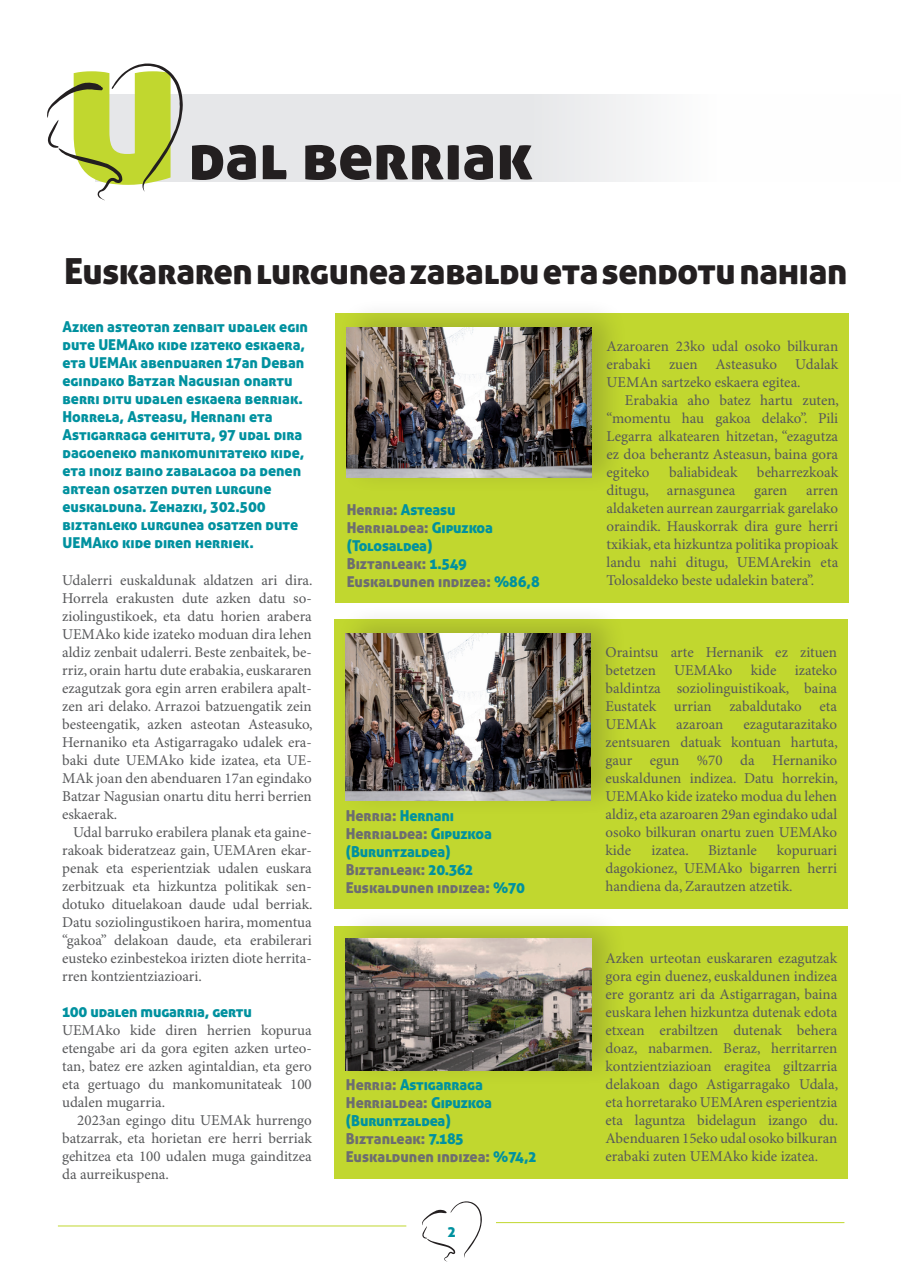
<style>
.page{position:relative;width:910px;height:1280px;background:#fff}
.page>*{position:absolute;margin:0;border:0;box-sizing:border-box;transform-origin:0 0}
.t1{font:211.5px "Aller Display";color:#c1d72f}
.t2{font:64.8px "Aller Display";color:#231f20}
.t3{font:36px "Aller Display";letter-spacing:-.01em;color:#231f20}
.t4{font:15px/18px "Minion Pro";color:#57585a;text-align:justify}
.t5{font:15px/18px "Aller Display";color:#00919f}
.t6{font:15px/18px "Aller Display";color:#6c6d70}
.s1{color:#00919f}
</style>
<div class="page">
<svg style="left:422px;top:1201px;width:60px;height:61px"></svg>
<hr style="left:58px;top:1225px;width:348px;height:1px;background:#c1d72f">
<hr style="left:496px;top:1222px;width:348px;height:1px;background:#c1d72f">
<svg style="left:183px;top:94px;width:462px;height:87px;background:#e7e8ea"></svg>
<svg style="left:47px;top:63px;width:136px;height:137px"></svg>
<div style="left:335px;top:314px;width:513px;height:289px;background:#c1d72f"></div>
<div style="left:336px;top:297px;width:291px;height:196px;background:#231f20;opacity:.2"></div>
<img style="left:347px;top:327px;width:245px;height:151px">
<div style="left:334px;top:619px;width:513px;height:289px;background:#c1d72f"></div>
<div style="left:335px;top:603px;width:291px;height:213px;background:#231f20;opacity:.2"></div>
<img style="left:346px;top:634px;width:245px;height:166px">
<div style="left:335px;top:926px;width:513px;height:253px;background:#c1d72f"></div>
<div style="left:335px;top:908px;width:291px;height:178px;background:#231f20;opacity:.2"></div>
<img style="left:346px;top:939px;width:245px;height:132px">
<h1 class="t1" style="left:63px;top:-28px;width:121px">u</h1>
<h2 class="t2" style="left:188px;top:115px;width:346px">dal berriak</h2>
<h3 class="t3" style="left:64px;top:248px;width:785px">Euskararen lurgunea zabaldu eta sendotu nahian</h3>
<p class="t5" style="left:63px;top:317px;width:247px">Azken asteotan zenbait udalek egin dute UEMAko kide izateko eskaera, eta UEMAk abenduaren 17an Deban egindako Batzar Nagusian onartu berri ditu udalen eskaera berriak.<br>Horrela, Asteasu, Hernani eta<br>Astigarraga gehituta, 97 udal dira dagoeneko mankomunitateko kide, eta inoiz baino zabalagoa da denen artean osatzen duten lurgune euskalduna. Zehazki, 302.500 biztanleko lurgunea osatzen dute<br>UEMAko kide diren herriek.</p>
<p class="t4" style="left:62px;top:571px;width:252px">Udalerri euskaldunak aldatzen ari dira.<br>Horrela erakusten dute azken datu so&shy;ziolingustikoek, eta datu horien arabera UEMAko kide izateko moduan dira lehen aldiz zenbait udalerri. Beste zenbaitek, be&shy;rriz, orain hartu dute erabakia, euskararen ezagutzak gora egin arren erabilera apalt&shy;zen ari delako. Arrazoi batzuengatik zein besteengatik, azken asteotan Asteasuko, Hernaniko eta Astigarragako udalek era&shy;baki dute UEMAko kide izatea, eta UE-MAk joan den abenduaren 17an egindako Batzar Nagusian onartu ditu herri berrien eskaerak.</p>
<p class="t4" style="left:62px;top:823px;width:252px;text-indent:11px">Udal barruko erabilera planak eta gaine&shy;rakoak bideratzeaz gain, UEMAren ekar&shy;penak eta esperientziak udalen euskara zerbitzuak eta hizkuntza politikak sen&shy;dotuko dituelakoan daude udal berriak.<br>Datu soziolingustikoen harira, momentua “gakoa” delakoan daude, eta erabilerari eusteko ezinbestekoa irizten diote herrita&shy;rren kontzientziazioari.</p>
<p class="t5" style="left:62px;top:1002px;width:191px">100 udalen mugarria, gertu</p>
<p class="t4" style="left:62px;top:1021px;width:251px">UEMAko kide diren herrien kopurua etengabe ari da gora egiten azken urteo&shy;tan, batez ere azken agintaldian, eta gero eta gertuago du mankomunitateak 100 udalen mugarria.</p>
<p class="t4" style="left:62px;top:1111px;width:251px;text-indent:15px">2023an egingo ditu UEMAk hurrengo batzarrak, eta horietan ere herri berriak gehitzea eta 100 udalen muga gainditzea da aurreikuspena.</p>
<p class="t6" style="left:347px;top:500px;width:194px">Herria: <span class="s1">Asteasu<br></span>Herrialdea: <span class="s1">Gipuzkoa (Tolosaldea)<br></span>Biztanleak: <span class="s1">1.549<br></span>Euskaldunen indizea: <span class="s1">%86,8</span></p>
<p class="t6" style="left:346px;top:806px;width:181px">Herria: <span class="s1">Hernani<br></span>Herrialdea: <span class="s1">Gipuzkoa (Buruntzaldea)<br></span>Biztanleak: <span class="s1">20.362<br></span>Euskaldunen indizea: <span class="s1">%70</span></p>
<p class="t6" style="left:346px;top:1075px;width:192px">Herria: <span class="s1">Astigarraga<br></span>Herrialdea: <span class="s1">Gipuzkoa (Buruntzaldea)<br></span>Biztanleak: <span class="s1">7.185<br></span>Euskaldunen indizea: <span class="s1">%74,2</span></p>
<p class="t5" style="left:448px;top:1222px;width:9px">2</p>
<p class="t4" style="left:606px;top:337px;width:233px">Azaroaren 23ko udal osoko bilkuran erabaki zuen Asteasuko Udalak UEMAn sartzeko eskaera egitea.</p>
<p class="t4" style="left:606px;top:391px;width:234px;text-indent:18px">Erabakia aho batez hartu zuten, “momentu hau gakoa delako”. Pili Legarra alkatearen hitzetan, “ezagutza ez doa beherantz Asteasun, baina gora egiteko</p>
<p class="t4" style="left:606px;top:463px;width:233px;text-indent:150px">beharrezkoak ditugu, arnasgunea garen arren aldaketen aurrean zaurgarriak garelako oraindik. Hauskorrak dira gure herri txikiak, eta hizkuntza politika propioak landu nahi ditugu, UEMArekin eta Tolosaldeko beste udalekin batera”.</p>
<p class="t4" style="left:669px;top:463px;width:70px">baliabideak</p>
<p class="t4" style="left:605px;top:643px;width:233px">Oraintsu arte Hernanik ez zituen betetzen UEMAko kide izateko baldintza soziolinguistikoak, baina Eustatek urrian zabaldutako eta UEMAk</p>
<p class="t4" style="left:605px;top:715px;width:234px;text-indent:138px">ezagutarazitako zentsuaren datuak kontuan hartuta, gaur egun %70 da Hernaniko euskaldunen indizea. Datu horrekin, UEMAko kide izateko modua du lehen aldiz, eta azaroaren 29an egindako udal osoko bilkuran onartu zuen UEMAko kide</p>
<p class="t4" style="left:676px;top:715px;width:49px">azaroan</p>
<p class="t4" style="left:605px;top:841px;width:233px;text-indent:171px">kopuruari dagokionez, UEMAko bigarren herri handiena da, Zarautzen atzetik.</p>
<p class="t4" style="left:651px;top:841px;width:39px">izatea.</p>
<p class="t4" style="left:708px;top:841px;width:50px">Biztanle</p>
<p class="t4" style="left:606px;top:949px;width:234px">Azken urteotan euskararen ezagutzak gora egin duenez, euskaldunen indizea ere gorantz ari da Astigarragan, baina euskara lehen hizkuntza dutenak edota etxean erabiltzen dutenak behera doaz, nabarmen. Beraz, herritarren kontzientziazioan eragitea giltzarria delakoan dago Astigarragako Udala, eta horretarako UEMAren esperientzia eta laguntza bidelagun izango du.<br>Abenduaren 15eko udal osoko bilkuran erabaki zuten UEMAko kide izatea.</p>
</div>
